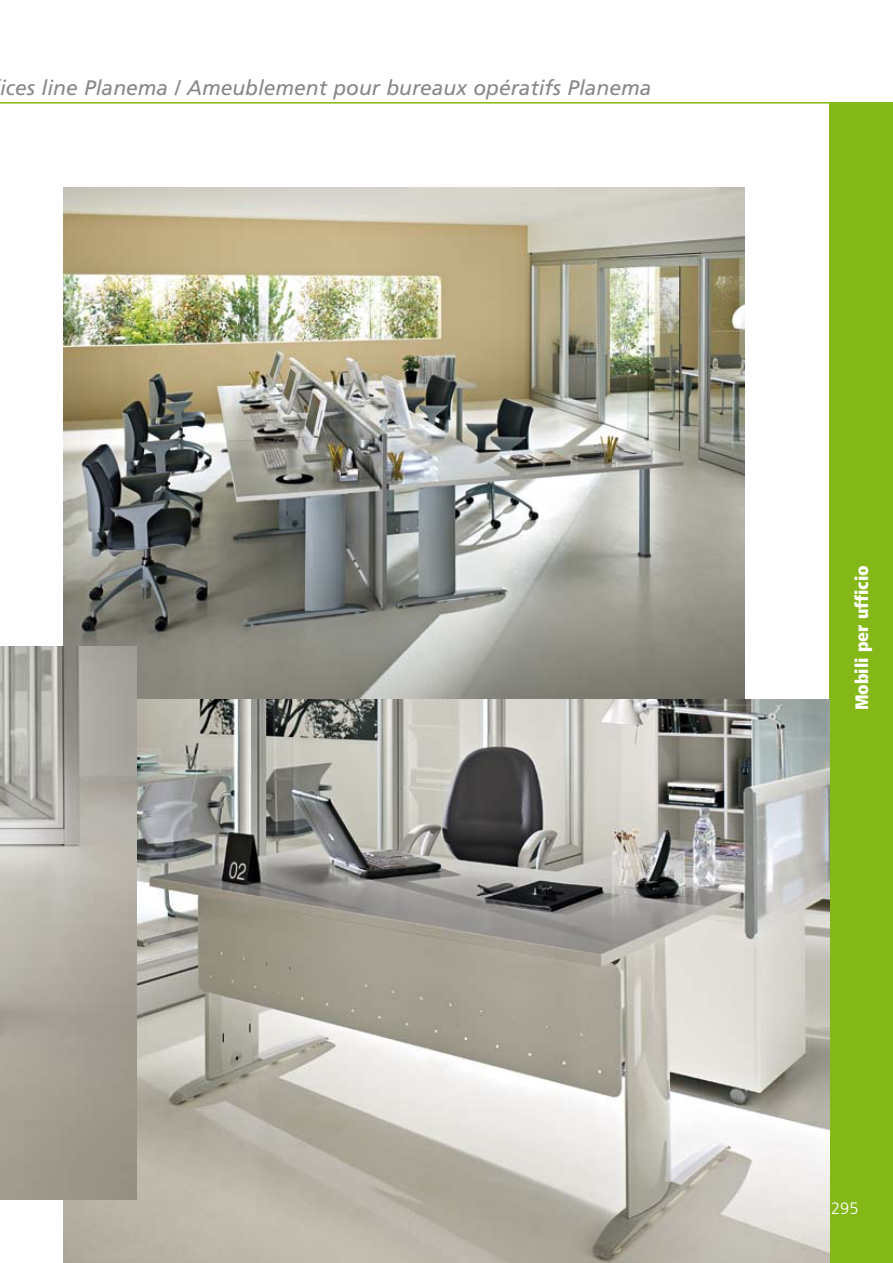
<style>
.page{position:relative;width:893px;height:1263px;background:#fff}
.page>*{position:absolute;margin:0;border:0;box-sizing:border-box;transform-origin:0 0}
.t1{font:italic 21px "Frutiger";color:#87888a}
.t2{font:900 condensed 18px "Frutiger";color:#fff}
.t3{font:300 16.5px "Frutiger";color:#fff}
</style>
<div class="page">
<div style="left:829px;top:102px;width:64px;height:1161px;background:#84b819"></div>
<hr style="left:0;top:102px;width:893px;height:2px;background:#84b819">
<img style="left:64px;top:187px;width:680px;height:512px">
<img style="left:64px;top:699px;width:765px;height:564px">
<img style="left:0;top:646px;width:136px;height:553px">
<p class="t1" style="left:0;top:76px;width:653px">ices line Planema / Ameublement pour bureaux opératifs Planema</p>
<p class="t2" style="left:851px;top:710px;width:147px;rotate:-90deg">Mobili per ufficio</p>
<p class="t3" style="left:831px;top:1198px;width:29px">295</p>
</div>
